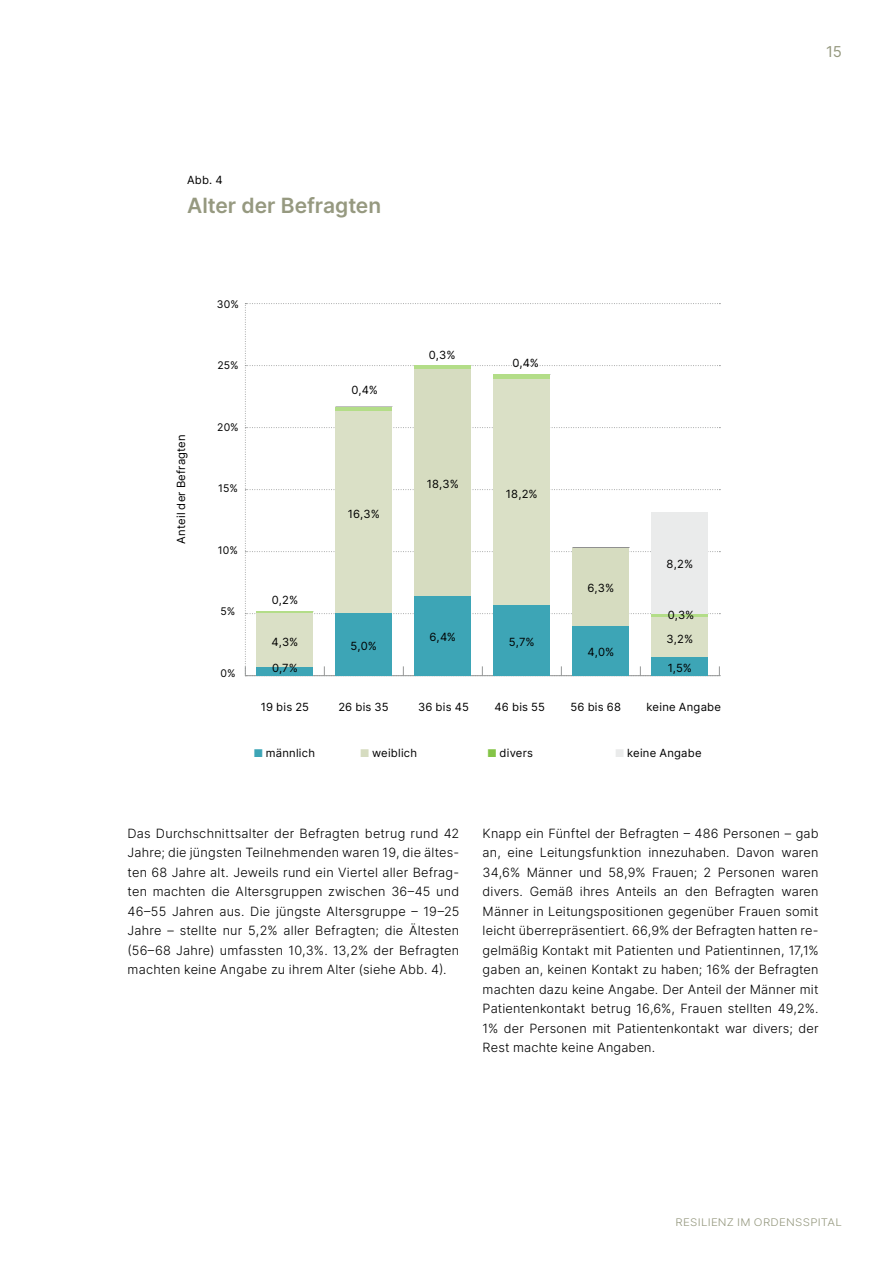
<style>
.page{position:relative;width:893px;height:1263px;background:#fff}
.page>*{position:absolute;margin:0;border:0;box-sizing:border-box;transform-origin:0 0}
.SUBHead_14_semibd_fa{font:600 21px "Inter";color:#969980}
.t1{font:15px "Inter";color:#969980}
.COPY{font:300 12.75px/19.5px "Inter";letter-spacing:.015em;color:#000;text-align:justify}
.Abb_Text_7_5{font:11.25px "Inter";letter-spacing:.02em;color:#000}
.t2{font:300 10.5px "Inter";letter-spacing:.025em;color:#969980;scale:1.1 1}
.Abb_Text_7_5-2{font:10.5px "Inter";letter-spacing:.01em;color:#000}
.s1{color:#3da5b6}
.s2{color:#d6dcc0}
.s3{color:#84c447}
.s4{color:#eaebeb}
</style>
<div class="page">
<svg style="left:245px;top:303px;width:475px;height:373px"></svg>
<div style="left:651px;top:512px;width:57px;height:102px;background:#eaebeb"></div>
<hr style="left:256px;top:611px;width:57px;height:3px;background:#b3dd88">
<div style="left:335px;top:406px;width:57px;height:5px;background:#b3dd88"></div>
<hr style="left:414px;top:366px;width:57px;height:3px;background:#b3dd88">
<div style="left:493px;top:374px;width:57px;height:5px;background:#b3dd88"></div>
<hr style="left:651px;top:614px;width:57px;height:3px;background:#b3dd88">
<div style="left:256px;top:614px;width:57px;height:53px;background:#dae0c6"></div>
<div style="left:335px;top:411px;width:57px;height:203px;background:#dae0c6"></div>
<div style="left:414px;top:369px;width:57px;height:227px;background:#d6dcc0"></div>
<div style="left:493px;top:379px;width:57px;height:226px;background:#dae0c6"></div>
<div style="left:572px;top:548px;width:57px;height:78px;background:#d6dcc0"></div>
<div style="left:651px;top:617px;width:57px;height:40px;background:#dae0c6"></div>
<div style="left:256px;top:667px;width:57px;height:9px;background:#3da5b6"></div>
<div style="left:335px;top:614px;width:57px;height:62px;background:#3da5b6"></div>
<div style="left:414px;top:596px;width:57px;height:80px;background:#3da5b6"></div>
<div style="left:493px;top:605px;width:57px;height:71px;background:#3da5b6"></div>
<div style="left:572px;top:626px;width:57px;height:50px;background:#3da5b6"></div>
<div style="left:651px;top:657px;width:57px;height:19px;background:#3da5b6"></div>
<p class="t1" style="left:826px;top:41px;width:17px">15</p>
<p class="Abb_Text_7_5" style="left:187px;top:172px;width:37px">Abb. 4</p>
<p class="SUBHead_14_semibd_fa" style="left:187px;top:190px;width:196px">Alter der Befragten</p>
<p class="Abb_Text_7_5" style="left:173px;top:544px;width:111px;rotate:-90deg">Anteil der Befragten</p>
<p class="Abb_Text_7_5-2" style="left:217px;top:296px;width:24px">30%</p>
<p class="Abb_Text_7_5-2" style="left:217px;top:358px;width:23px">25%</p>
<p class="Abb_Text_7_5-2" style="left:217px;top:419px;width:23px">20%</p>
<p class="Abb_Text_7_5" style="left:351px;top:381px;width:28px">0,4%</p>
<p class="Abb_Text_7_5" style="left:429px;top:347px;width:28px">0,3%</p>
<p class="Abb_Text_7_5" style="left:512px;top:355px;width:28px">0,4%</p>
<p class="Abb_Text_7_5-2" style="left:218px;top:481px;width:21px">15%</p>
<p class="Abb_Text_7_5" style="left:427px;top:476px;width:33px">18,3%</p>
<p class="Abb_Text_7_5" style="left:506px;top:485px;width:33px">18,2%</p>
<p class="Abb_Text_7_5" style="left:348px;top:506px;width:33px">16,3%</p>
<p class="Abb_Text_7_5-2" style="left:218px;top:542px;width:22px">10%</p>
<p class="Abb_Text_7_5" style="left:667px;top:556px;width:28px">8,2%</p>
<p class="Abb_Text_7_5-2" style="left:221px;top:604px;width:16px">5%</p>
<p class="Abb_Text_7_5" style="left:272px;top:592px;width:28px">0,2%</p>
<p class="Abb_Text_7_5" style="left:587px;top:580px;width:28px">6,3%</p>
<p class="Abb_Text_7_5" style="left:668px;top:607px;width:28px">0,3%</p>
<p class="Abb_Text_7_5" style="left:271px;top:633px;width:28px">4,3%</p>
<p class="Abb_Text_7_5" style="left:351px;top:638px;width:28px">5,0%</p>
<p class="Abb_Text_7_5" style="left:430px;top:629px;width:28px">6,4%</p>
<p class="Abb_Text_7_5" style="left:509px;top:633px;width:27px">5,7%</p>
<p class="Abb_Text_7_5" style="left:587px;top:644px;width:28px">4,0%</p>
<p class="Abb_Text_7_5" style="left:667px;top:630px;width:28px">3,2%</p>
<p class="Abb_Text_7_5-2" style="left:220px;top:665px;width:17px">0%</p>
<p class="Abb_Text_7_5" style="left:272px;top:660px;width:27px">0,7%</p>
<p class="Abb_Text_7_5" style="left:668px;top:659px;width:26px">1,5%</p>
<p class="Abb_Text_7_5" style="left:261px;top:698px;width:50px">19 bis 25</p>
<p class="Abb_Text_7_5" style="left:338px;top:698px;width:52px">26 bis 35</p>
<p class="Abb_Text_7_5" style="left:418px;top:698px;width:52px">36 bis 45</p>
<p class="Abb_Text_7_5" style="left:494px;top:698px;width:52px">46 bis 55</p>
<p class="Abb_Text_7_5" style="left:571px;top:698px;width:52px">56 bis 68</p>
<p class="Abb_Text_7_5" style="left:647px;top:698px;width:76px">keine Angabe</p>
<p class="Abb_Text_7_5" style="left:254px;top:745px;width:62px"><span class="s1">■</span> männlich</p>
<p class="Abb_Text_7_5" style="left:360px;top:745px;width:58px"><span class="s2">■</span> weiblich</p>
<p class="Abb_Text_7_5" style="left:488px;top:745px;width:47px"><span class="s3">■</span> divers</p>
<p class="Abb_Text_7_5" style="left:615px;top:745px;width:88px"><span class="s4">■</span> keine Angabe</p>
<p class="COPY" style="left:128px;top:823px;width:333px">Das Durchschnittsalter der Befragten betrug rund 42<br>Jahre; die jüngsten Teilnehmenden waren 19, die ältes&shy;ten 68 Jahre alt. Jeweils rund ein Viertel aller Befrag&shy;ten machten die Altersgruppen zwischen 36–45 und 46–55 Jahren aus. Die jüngste Altersgruppe – 19–25<br>Jahre – stellte nur 5,2% aller Befragten; die Ältesten (56–68 Jahre) umfassten 10,3%. 13,2% der Befragten machten keine Angabe zu ihrem Alter (siehe Abb. 4).</p>
<p class="COPY" style="left:483px;top:823px;width:337px">Knapp ein Fünftel der Befragten – 486 Personen – gab an, eine Leitungsfunktion innezuhaben. Davon waren 34,6% Männer und 58,9% Frauen; 2 Personen waren divers. Gemäß ihres Anteils an den Befragten waren Männer in Leitungspositionen gegenüber Frauen somit leicht überrepräsentiert. 66,9% der Befragten hatten re&shy;gelmäßig Kontakt mit Patienten und Patientinnen, 17,1% gaben an, keinen Kontakt zu haben; 16% der Befragten machten dazu keine Angabe. Der Anteil der Männer mit Patientenkontakt betrug 16,6%, Frauen stellten 49,2%.<br>1% der Personen mit Patientenkontakt war divers; der Rest machte keine Angaben.</p>
<p class="t2" style="left:676px;top:1214px;width:153px">RESILIENZ IM ORDENSSPITAL</p>
</div>
